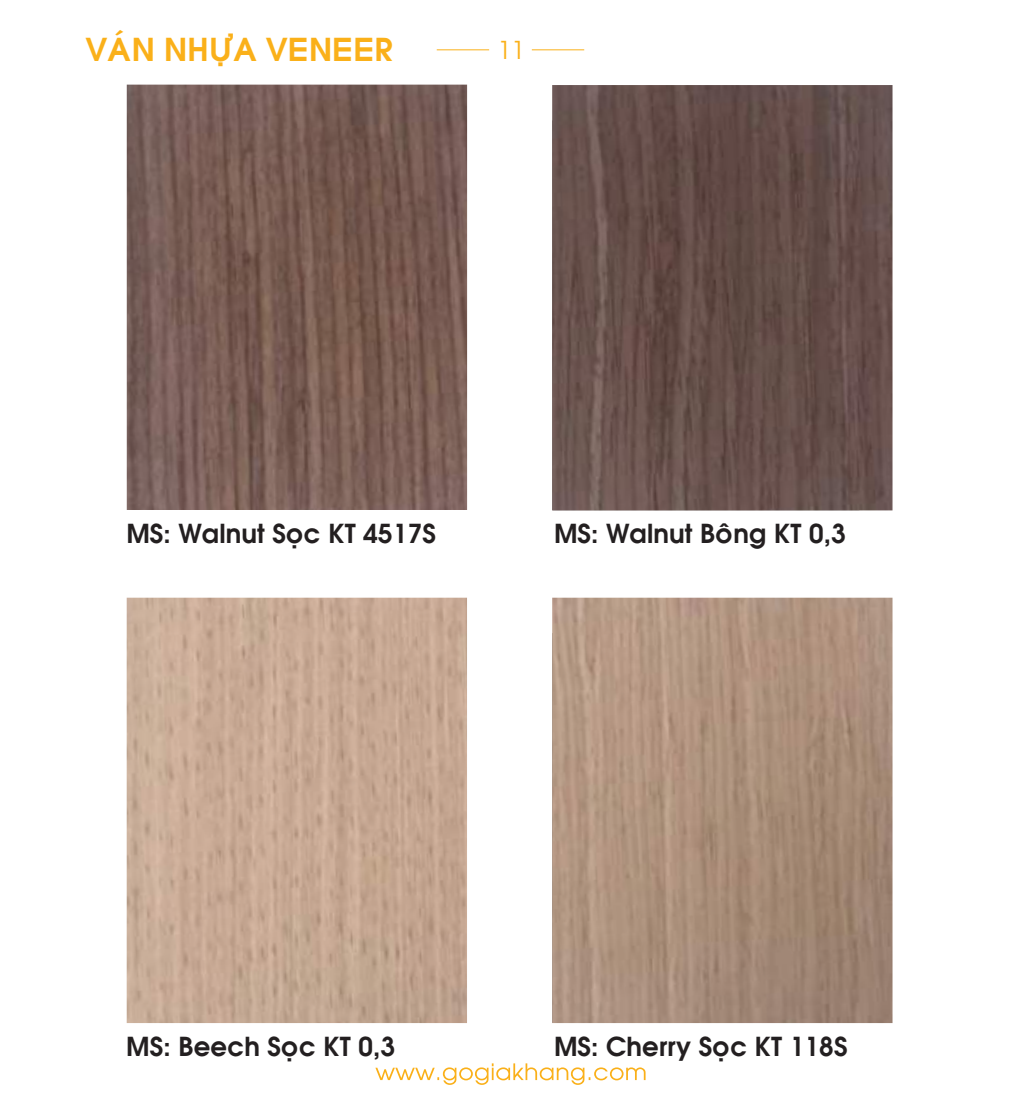
<style>
.page{position:relative;width:1021px;height:1106px;background:#fff}
.page>*{position:absolute;margin:0;border:0;box-sizing:border-box;transform-origin:0 0}
.t1{font:31.35px "HP Avo,Bold";color:#fab019}
.t2{font:25.95px "HP Avo,Bold";color:#231f20}
.t3{font:24.6px "HP Avo";color:#fab019}
</style>
<div class="page">
<hr style="left:437px;top:49px;width:52px;height:1px;background:#fab019">
<hr style="left:532px;top:49px;width:52px;height:1px;background:#fab019">
<svg style="left:375px;top:1063px;width:270px;height:21px"></svg>
<img style="left:127px;top:597px;width:340px;height:426px">
<img style="left:552px;top:597px;width:340px;height:426px">
<img style="left:552px;top:85px;width:340px;height:425px">
<img style="left:127px;top:85px;width:340px;height:425px">
<p class="t1" style="left:85px;top:22px;width:309px">VAÙN NHÖÏA VENEER</p>
<p class="t3" style="left:497px;top:30px;width:29px">11</p>
<p class="t2" style="left:126px;top:510px;width:311px">MS: Walnut Soïc KT 4517S</p>
<p class="t2" style="left:554px;top:510px;width:293px">MS: Walnut Boâng KT 0,3</p>
<p class="t2" style="left:126px;top:1023px;width:271px">MS: Beech Soïc KT 0,3</p>
<p class="t2" style="left:554px;top:1023px;width:295px">MS: Cherry Soïc KT 118S</p>
</div>
